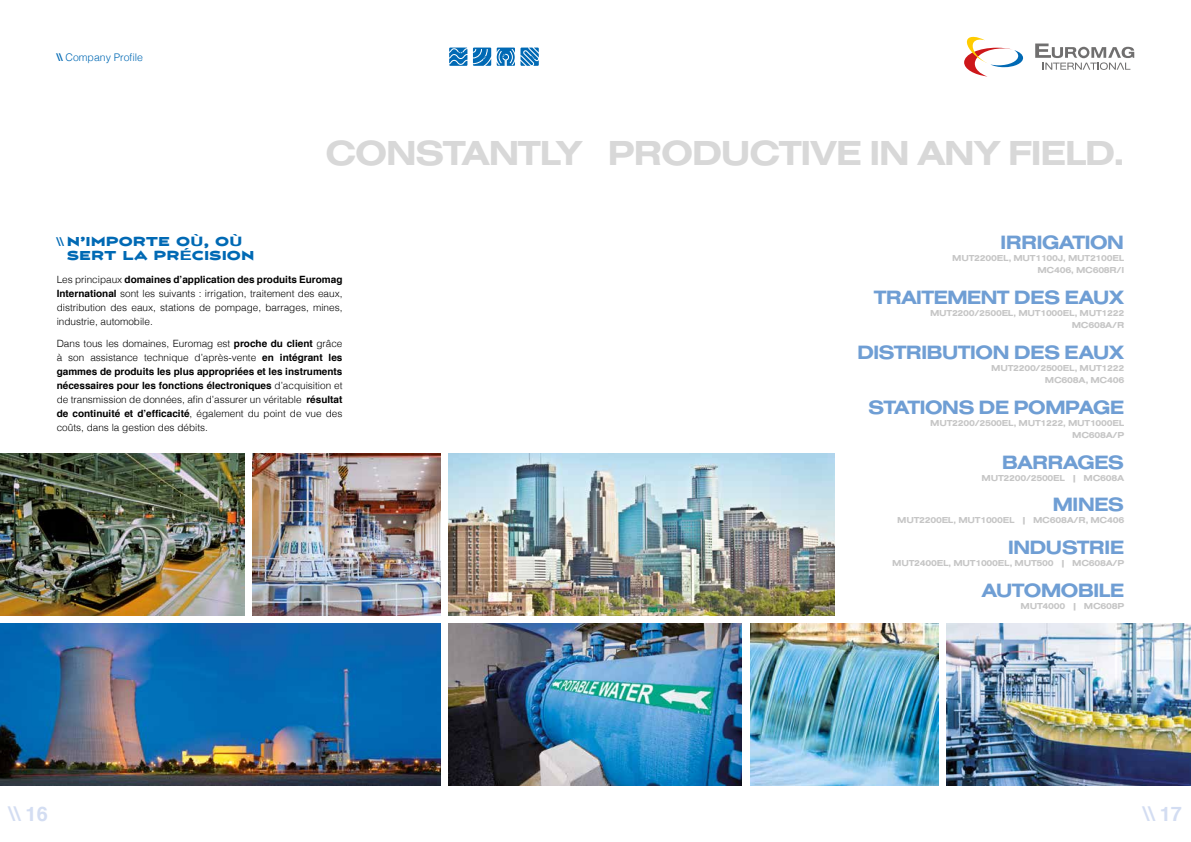
<style>
.page{position:relative;width:1191px;height:842px;background:#fff}
.page>*{position:absolute;margin:0;border:0;box-sizing:border-box;transform-origin:0 0}
.t1{font:700 36px "Nimbus San Ext";letter-spacing:-.05em;color:#d8d8d8}
.t2{font:700 20px "Nimbus San Ext";letter-spacing:-.05em;color:#6f9ed4}
.t3{font:700 20px "Helvetica";color:#d3ddf2}
.t4{font:12px/14.4px "Vortice Concept";color:#0069b4}
.t5{font:300 10.5px "Helvetica";color:#0069b4}
.t6{font:300 10px/14px "Helvetica";color:#000;text-align:justify}
.t7{font:700 9px/12px "Nimbus San Ext";letter-spacing:-.03em;color:#c6c6c6;text-align:right}
.s1{font-weight:700}
.s2{font-family:"Helvetica";font-weight:700}
.s3{font-family:"Helvetica";font-weight:700;font-size:13px}
</style>
<div class="page">
<svg style="left:964px;top:36px;width:59px;height:41px"></svg>
<svg style="left:1035px;top:44px;width:99px;height:26px"></svg>
<svg style="left:449px;top:48px;width:18px;height:18px"></svg>
<svg style="left:473px;top:48px;width:18px;height:18px"></svg>
<svg style="left:497px;top:48px;width:42px;height:18px"></svg>
<img style="left:449px;top:624px;width:293px;height:161px">
<img style="left:253px;top:454px;width:188px;height:161px">
<img style="left:0;top:624px;width:441px;height:161px">
<img style="left:0;top:454px;width:244px;height:161px">
<img style="left:750px;top:624px;width:188px;height:161px">
<img style="left:449px;top:454px;width:386px;height:161px">
<img style="left:946px;top:624px;width:245px;height:161px">
<p class="t5" style="left:57px;top:48px;width:88px"><span class="s1">\\</span> Company Profile</p>
<h1 class="t1" style="left:325px;top:133px;width:800px">CONSTANTLY PRODUCTIVE IN ANY FIELD.</h1>
<p class="t4" style="left:67px;top:235px;width:189px;text-indent:-10px"><span class="s2">\\</span> N’IMPORTE O<span class="s3">Ù</span>, O<span class="s3">Ù<br></span>SERT LA PR<span class="s3">É</span>CISION</p>
<p class="t6" style="left:57px;top:271px;width:287px">Les principaux <span class="s1">domaines d’application des produits Euromag International</span> sont les suivants : irrigation, traitement des eaux, distribution des eaux, stations de pompage, barrages, mines, industrie, automobile.</p>
<p class="t6" style="left:57px;top:336px;width:287px">Dans tous les domaines, Euromag est <span class="s1">proche du client</span> grâce à son assistance technique d’après-vente <span class="s1">en intégrant les gammes de produits les plus appropriées et les instruments nécessaires pour les fonctions électroniques</span> d’acquisition et de transmission de données, afin d’assurer un véritable <span class="s1">résultat de continuité et d’efficacité</span>, également du point de vue des coûts, dans la gestion des débits.</p>
<h2 class="t2" style="left:1000px;top:231px;width:125px">IRRIGATION</h2>
<p class="t7" style="left:952px;top:252px;width:173px">MUT2200EL, MUT1100J, MUT2100EL<br>MC406, MC608R/I</p>
<h2 class="t2" style="left:873px;top:286px;width:252px">TRAITEMENT DES EAUX</h2>
<p class="t7" style="left:930px;top:307px;width:196px">MUT2200/2500EL, MUT1000EL, MUT1222<br>MC608A/R</p>
<h2 class="t2" style="left:857px;top:341px;width:268px">DISTRIBUTION DES EAUX</h2>
<p class="t7" style="left:991px;top:362px;width:135px">MUT2200/2500EL, MUT1222<br>MC608A, MC406</p>
<h2 class="t2" style="left:868px;top:396px;width:257px">STATIONS DE POMPAGE</h2>
<p class="t7" style="left:930px;top:417px;width:195px">MUT2200/2500EL, MUT1222, MUT1000EL<br>MC608A/P</p>
<h2 class="t2" style="left:1002px;top:451px;width:124px">BARRAGES</h2>
<p class="t7" style="left:981px;top:472px;width:144px">MUT2200/2500EL | MC608A</p>
<h2 class="t2" style="left:1052px;top:494px;width:73px">MINES</h2>
<p class="t7" style="left:897px;top:514px;width:228px">MUT2200EL, MUT1000EL | MC608A/R, MC406</p>
<h2 class="t2" style="left:1007px;top:536px;width:118px">INDUSTRIE</h2>
<p class="t7" style="left:892px;top:557px;width:233px">MUT2400EL, MUT1000EL, MUT500 | MC608A/P</p>
<h2 class="t2" style="left:981px;top:579px;width:144px">AUTOMOBILE</h2>
<p class="t7" style="left:1020px;top:600px;width:105px">MUT4000 | MC608P</p>
<h2 class="t3" style="left:9px;top:798px;width:40px">\\ 16</h2>
<h2 class="t3" style="left:1143px;top:798px;width:40px">\\ 17</h2>
</div>
